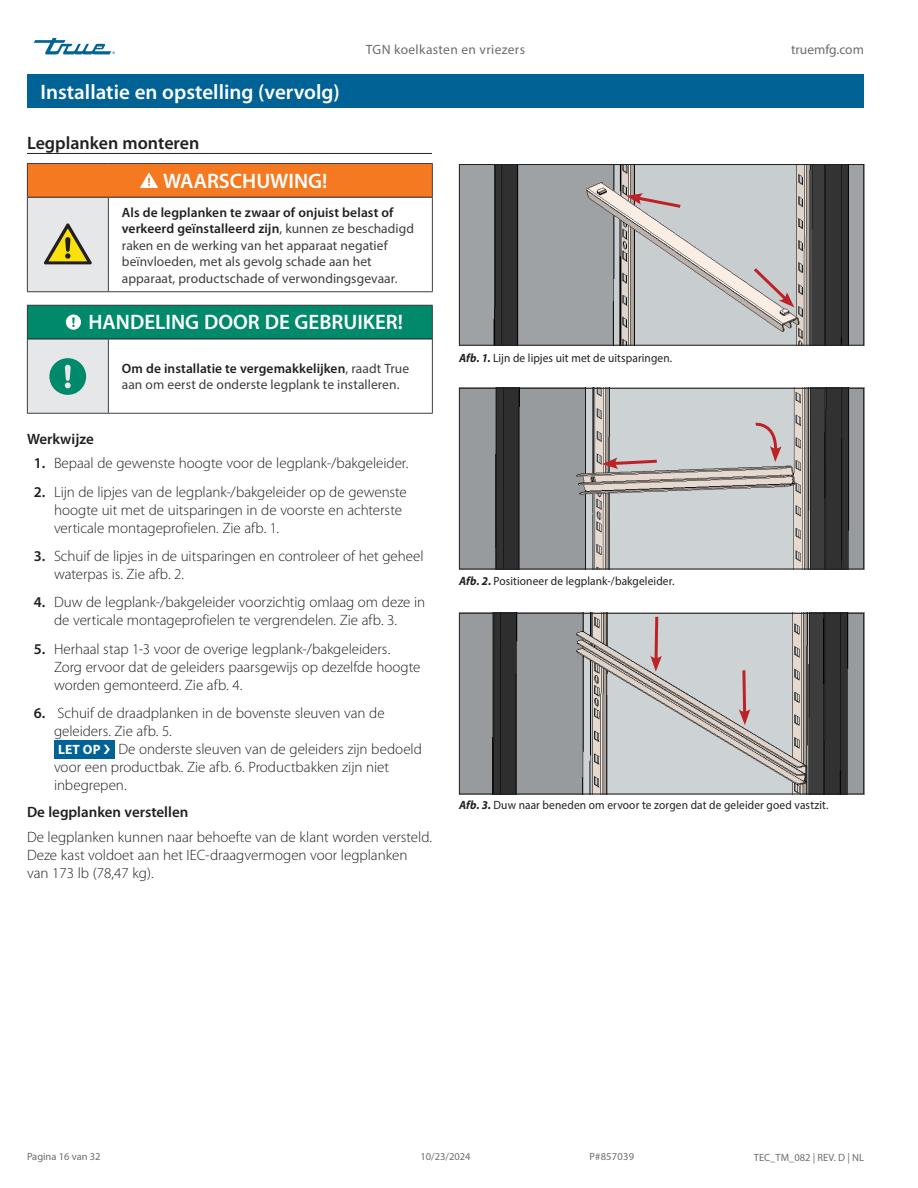
<style>
.page{position:relative;width:918px;height:1188px;background:#fff}
.page>*{position:absolute;margin:0;border:0;box-sizing:border-box;transform-origin:0 0}
.Table_title_bar{font:600 21px "Myriad Pro";color:#fff}
.Title_bar_Page_header{font:600 21px "Myriad Pro";color:#fff}
.Subhead_underscore_H1{font:600 18px "Myriad Pro";color:#231f20}
.Body_Text_light_Normal{font:300 15px/18px "Myriad Pro";color:#231f20}
.Subhead_NO_underscore_H2{font:600 15px "Myriad Pro";color:#231f20}
.Table_text{font:13.5px/16.5px "Myriad Pro";letter-spacing:.005em;color:#3e3e3f}
.t1{font:13.5px "Myriad Pro";letter-spacing:.025em;color:#6c6d70}
.t2{font:13.5px "Myriad Pro";color:#6c6d70}
.Table_text-2{font:700 13.5px "Myriad Pro";color:#fff}
.Caption_FIG_Regular{font:12px "Myriad Pro";letter-spacing:.01em;color:#231f20;scale:.95 1}
.t3{font:10.5px "Myriad Pro";color:#6c6d70}
.s1{font-weight:600;color:#231f20}
.s2{font-weight:600}
.s3{font-weight:700;font-style:italic}
</style>
<div class="page">
<svg style="left:34px;top:38px;width:81px;height:16px"></svg>
<div style="left:27px;top:74px;width:837px;height:34px;background:#016395"></div>
<div style="left:54px;top:740px;width:61px;height:18px;background:#016395"></div>
<img style="left:461px;top:615px;width:401px;height:177px">
<div style="left:459px;top:613px;width:405px;height:181px;border:1px solid #231f20"></div>
<svg style="left:650px;top:614px;width:12px;height:58px"></svg>
<svg style="left:739px;top:667px;width:11px;height:58px"></svg>
<img style="left:461px;top:166px;width:401px;height:178px">
<div style="left:459px;top:164px;width:405px;height:182px;border:1px solid #231f20"></div>
<svg style="left:626px;top:193px;width:58px;height:17px"></svg>
<svg style="left:751px;top:265px;width:43px;height:42px;background:#ccbcbc"></svg>
<img style="left:461px;top:390px;width:401px;height:177px">
<div style="left:459px;top:388px;width:405px;height:181px;border:1px solid #231f20"></div>
<svg style="left:602px;top:457px;width:58px;height:12px"></svg>
<svg style="left:753px;top:421px;width:29px;height:41px"></svg>
<hr style="left:27px;top:153px;width:405px;height:1px;background:#231f20">
<div style="left:27px;top:164px;width:405px;height:33px;background:#f47921"></div>
<svg style="left:108px;top:198px;width:324px;height:215px"></svg>
<div style="left:27px;top:305px;width:405px;height:34px;background:#00896b"></div>
<hr style="left:27px;top:163px;width:81px;height:1px;background:#3e3e3f">
<hr style="left:27px;top:164px;width:1px;height:33px;background:#3e3e3f">
<hr style="left:108px;top:163px;width:325px;height:1px;background:#3e3e3f">
<hr style="left:432px;top:164px;width:1px;height:33px;background:#3e3e3f">
<hr style="left:108px;top:198px;width:1px;height:93px;background:#3e3e3f">
<hr style="left:432px;top:197px;width:1px;height:94px;background:#3e3e3f">
<hr style="left:108px;top:305px;width:325px;height:1px;background:#3e3e3f">
<hr style="left:432px;top:306px;width:1px;height:33px;background:#3e3e3f">
<hr style="left:108px;top:339px;width:1px;height:74px;background:#3e3e3f">
<hr style="left:432px;top:339px;width:1px;height:74px;background:#3e3e3f">
<hr style="left:27px;top:413px;width:81px;height:1px;background:#3e3e3f">
<hr style="left:108px;top:413px;width:325px;height:1px;background:#3e3e3f">
<hr style="left:108px;top:291px;width:325px;height:1px;background:#3e3e3f">
<hr style="left:108px;top:197px;width:324px;height:1px;background:#231f20">
<hr style="left:108px;top:339px;width:324px;height:1px;background:#231f20">
<svg style="left:140px;top:173px;width:18px;height:15px"></svg>
<svg style="left:27px;top:197px;width:81px;height:216px"></svg>
<p class="Title_bar_Page_header" style="left:40px;top:80px;width:301px">Installatie en opstelling (vervolg)</p>
<p class="t1" style="left:366px;top:42px;width:161px">TGN koelkasten en vriezers</p>
<p class="t2" style="left:791px;top:42px;width:74px">truemfg.com</p>
<p class="Subhead_underscore_H1" style="left:27px;top:132px;width:174px">Legplanken monteren</p>
<p class="Table_title_bar" style="left:163px;top:170px;width:166px">WAARSCHUWING!</p>
<p class="Table_text" style="left:122px;top:204px;width:294px"><span class="s1">Als de legplanken te zwaar of onjuist belast of verkeerd geïnstalleerd zijn</span>, kunnen ze beschadigd raken en de werking van het apparaat negatief beïnvloeden, met als gevolg schade aan het apparaat, productschade of verwondingsgevaar.</p>
<p class="Table_title_bar" style="left:88px;top:311px;width:316px">HANDELING DOOR DE GEBRUIKER!</p>
<p class="Table_text" style="left:122px;top:360px;width:289px"><span class="s1">Om de installatie te vergemakkelijken</span>, raadt True aan om eerst de onderste legplank te installeren.</p>
<p class="Subhead_NO_underscore_H2" style="left:27px;top:430px;width:68px">Werkwijze</p>
<p class="Body_Text_light_Normal" style="left:34px;top:455px;width:376px"><span class="s2">1.</span> Bepaal de gewenste hoogte voor de legplank-/bakgeleider.</p>
<p class="Body_Text_light_Normal" style="left:54px;top:483px;width:354px;text-indent:-20px"><span class="s2">2.</span> Lijn de lipjes van de legplank-/bakgeleider op de gewenste hoogte uit met de uitsparingen in de voorste en achterste verticale montageprofielen. Zie afb. 1.</p>
<p class="Body_Text_light_Normal" style="left:54px;top:547px;width:371px;text-indent:-20px"><span class="s2">3.</span> Schuif de lipjes in de uitsparingen en controleer of het geheel waterpas is. Zie afb. 2.</p>
<p class="Body_Text_light_Normal" style="left:34px;top:594px;width:393px;text-align:center"><span class="s2">4.</span> Duw de legplank-/bakgeleider voorzichtig omlaag om deze in de verticale montageprofielen te vergrendelen. Zie afb. 3.</p>
<p class="Body_Text_light_Normal" style="left:54px;top:640px;width:368px;text-indent:-20px"><span class="s2">5.</span> Herhaal stap 1-3 voor de overige legplank-/bakgeleiders.<br>Zorg ervoor dat de geleiders paarsgewijs op dezelfde hoogte worden gemonteerd. Zie afb. 4.</p>
<p class="Body_Text_light_Normal" style="left:54px;top:704px;width:332px;text-indent:-20px"><span class="s2">6.</span> Schuif de draadplanken in de bovenste sleuven van de geleiders. Zie afb. 5.</p>
<p class="Table_text-2" style="left:58px;top:742px;width:44px">LET OP</p>
<p class="Body_Text_light_Normal" style="left:54px;top:740px;width:369px;text-indent:64px">De onderste sleuven van de geleiders zijn bedoeld voor een productbak. Zie afb. 6. Productbakken zijn niet inbegrepen.</p>
<p class="Subhead_NO_underscore_H2" style="left:27px;top:804px;width:163px">De legplanken verstellen</p>
<p class="Body_Text_light_Normal" style="left:27px;top:828px;width:407px">De legplanken kunnen naar behoefte van de klant worden versteld.<br>Deze kast voldoet aan het IEC-draagvermogen voor legplanken van 173 lb (78,47 kg).</p>
<p class="Caption_FIG_Regular" style="left:459px;top:350px;width:226px"><span class="s3">Afb. 1.</span> Lijn de lipjes uit met de uitsparingen.</p>
<p class="Caption_FIG_Regular" style="left:459px;top:574px;width:228px"><span class="s3">Afb. 2.</span> Positioneer de legplank-/bakgeleider.</p>
<p class="Caption_FIG_Regular" style="left:459px;top:798px;width:390px"><span class="s3">Afb. 3.</span> Duw naar beneden om ervoor te zorgen dat de geleider goed vastzit.</p>
<p class="t3" style="left:27px;top:1150px;width:75px">Pagina 16 van 32</p>
<p class="t3" style="left:420px;top:1150px;width:52px">10/23/2024</p>
<p class="t3" style="left:589px;top:1150px;width:46px">P#857039</p>
<p class="t3" style="left:754px;top:1151px;width:112px">TEC_TM_082 | REV. D | NL</p>
</div>
